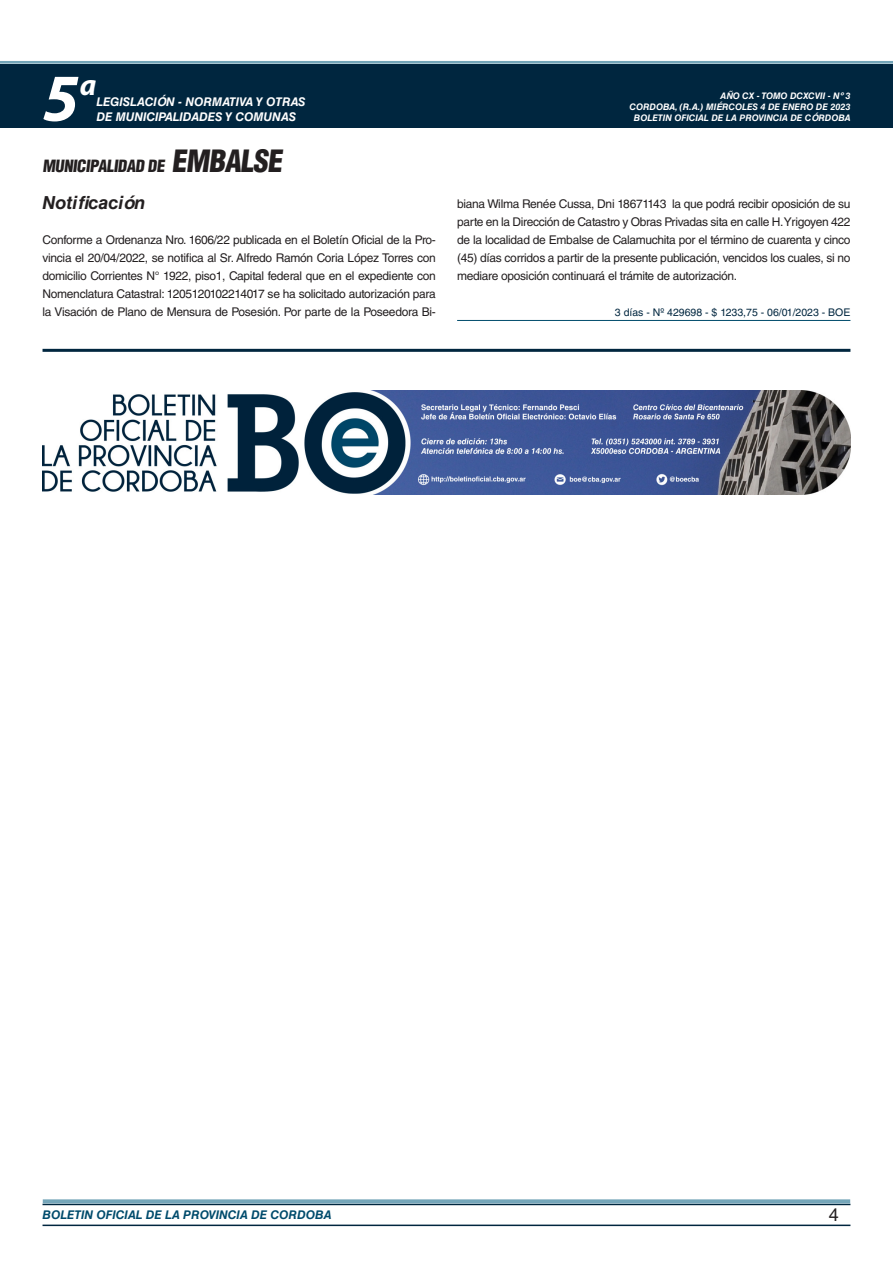
<style>
.page{position:relative;width:893px;height:1263px;background:#fff}
.page>*{position:absolute;margin:0;border:0;box-sizing:border-box;transform-origin:0 0}
.t1{font:italic 700 67.5px "Myriad Pro";color:#fff}
.t2{font:italic 700 30px "Myriad Pro";color:#fff}
.NOMBRE_DE_MINISTERIO{font:italic 700 18px "Helvetica LT Std";color:#231f20}
.t3{font:18px "Helvetica LT Std";color:#231f20}
.BASE{font:900 condensed 16.5px "Helvetica LT Std";color:#231f20}
.TEXTO_BASE{font:12px/18px "Helvetica LT Std";letter-spacing:-.025em;color:#231f20;text-align:justify}
.t4{font:italic 700 12px "Helvetica LT Std";color:#fff}
.t5{font:italic 700 12px "Helvetica LT Std";color:#004b6c}
.FECHA_DE_VENCIMIENTO{font:10.5px "Helvetica LT Std";color:#00263f}
.t6{font:italic 700 9px/10.8px "Helvetica LT Std";color:#fff;text-align:right}
.s1{font-size:30px}
</style>
<div class="page">
<div style="left:0;top:61px;width:893px;height:6px;background:#fff;opacity:.75"></div>
<div style="left:0;top:64px;width:893px;height:64px;background:#00263f"></div>
<hr style="left:43px;top:1224px;width:807px;height:2px;background:#00263f">
<div style="left:42px;top:1198px;width:809px;height:8px;background:#fff;opacity:.75"></div>
<hr style="left:457px;top:320px;width:393px;height:1px;background:#004b6c">
<hr style="left:43px;top:349px;width:807px;height:3px;background:#00263f">
<img style="left:43px;top:391px;width:807px;height:103px">
<h1 class="t1" style="left:43px;top:54px;width:38px">5</h1>
<h2 class="t2" style="left:80px;top:66px;width:18px">a</h2>
<p class="t4" style="left:96px;top:95px;width:211px">LEGISLACIÓN - NORMATIVA Y OTRAS</p>
<p class="t4" style="left:96px;top:109px;width:201px">DE MUNICIPALIDADES Y COMUNAS</p>
<p class="BASE" style="left:43px;top:155px;width:246px">MUNICIPALIDAD DE <span class="s1">EMBALSE</span></p>
<p class="NOMBRE_DE_MINISTERIO" style="left:43px;top:192px;width:105px">Notificación</p>
<p class="TEXTO_BASE" style="left:43px;top:231px;width:395px">Conforme a Ordenanza Nro. 1606/22 publicada en el Boletín Oficial de la Pro&shy;vincia el 20/04/2022, se notifica al Sr. Alfredo Ramón Coria López Torres con domicilio Corrientes N° 1922, piso1, Capital federal que en el expediente con Nomenclatura Catastral: 1205120102214017 se ha solicitado autorización para la Visación de Plano de Mensura de Posesión. Por parte de la Poseedora Bi-</p>
<p class="t6" style="left:630px;top:91px;width:222px">AÑO CX - TOMO DCXCVII - Nº 3<br>CORDOBA, (R.A.) MIÉRCOLES 4 DE ENERO DE 2023<br>BOLETIN OFICIAL DE LA PROVINCIA DE CÓRDOBA</p>
<p class="TEXTO_BASE" style="left:457px;top:195px;width:395px">biana Wilma Renée Cussa, Dni 18671143 la que podrá recibir oposición de su parte en la Dirección de Catastro y Obras Privadas sita en calle H. Yrigoyen 422 de la localidad de Embalse de Calamuchita por el término de cuarenta y cinco (45) días corridos a partir de la presente publicación, vencidos los cuales, si no mediare oposición continuará el trámite de autorización.</p>
<p class="FECHA_DE_VENCIMIENTO" style="left:615px;top:306px;width:237px">3 días - Nº 429698 - $ 1233,75 - 06/01/2023 - BOE</p>
<p class="t5" style="left:43px;top:1208px;width:290px">BOLETIN OFICIAL DE LA PROVINCIA DE CORDOBA</p>
<h3 class="t3" style="left:829px;top:1204px;width:12px">4</h3>
</div>
